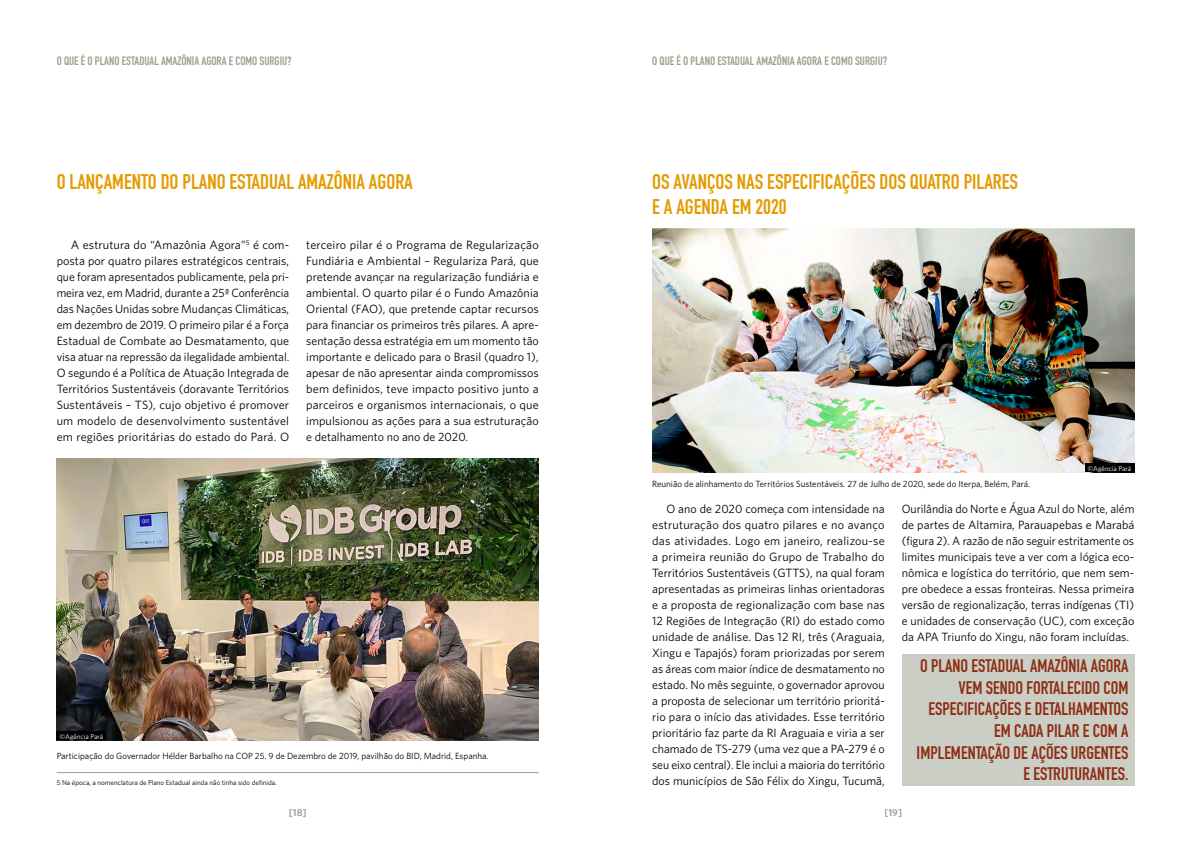
<style>
.page{position:relative;width:1191px;height:842px;background:#fff}
.page>*{position:absolute;margin:0;border:0;box-sizing:border-box;transform-origin:0 0}
.t1{font:700 21px/25.2px "DIN Condensed";color:#e49b00}
.t2{font:700 18px/21.6px "DIN Condensed";color:#8e2d15;text-align:right}
.t3{font:12px/16px "Whitney";color:#000;text-align:justify}
.t4{font:700 12px "DIN Condensed";color:#96a28d}
.t5{font:600 10px "Whitney";color:#96a28d}
.t6{font:9px "Whitney";color:#000}
.t7{font:7px "Whitney";color:#000}
.t8{font:7px "Whitney";color:#fff}
</style>
<div class="page">
<div style="left:901px;top:654px;width:233px;height:131px;background:#cbcec4"></div>
<hr style="left:57px;top:772px;width:482px;height:1px;background:#96a28d">
<img style="left:652px;top:229px;width:482px;height:243px">
<div style="left:1084px;top:463px;width:50px;height:9px;background:#000"></div>
<img style="left:57px;top:459px;width:482px;height:281px">
<div style="left:57px;top:732px;width:49px;height:8px;background:#000"></div>
<p class="t4" style="left:57px;top:53px;width:236px">O QUE É O PLANO ESTADUAL AMAZÔNIA AGORA E COMO SURGIU?</p>
<p class="t4" style="left:652px;top:53px;width:236px">O QUE É O PLANO ESTADUAL AMAZÔNIA AGORA E COMO SURGIU?</p>
<h1 class="t1" style="left:57px;top:169px;width:357px">O LANÇAMENTO DO PLANO ESTADUAL AMAZÔNIA AGORA</h1>
<p class="t3" style="left:57px;top:236px;width:234px;text-indent:14px">A estrutura do “Amazônia Agora”<sup>5</sup> é com&shy;posta por quatro pilares estratégicos centrais, que foram apresentados publicamente, pela pri&shy;meira vez, em Madrid, durante a 25ª Conferência das Nações Unidas sobre Mudanças Climáticas, em dezembro de 2019. O primeiro pilar é a Força Estadual de Combate ao Desmatamento, que visa atuar na repressão da ilegalidade ambiental.<br>O segundo é a Política de Atuação Integrada de Territórios Sustentáveis (doravante Territórios Sustentáveis – TS), cujo objetivo é promover um modelo de desenvolvimento sustentável em regiões prioritárias do estado do Pará. O</p>
<p class="t3" style="left:306px;top:236px;width:234px">terceiro pilar é o Programa de Regularização Fundiária e Ambiental – Regulariza Pará, que pretende avançar na regularização fundiária e ambiental. O quarto pilar é o Fundo Amazônia Oriental (FAO), que pretende captar recursos para financiar os primeiros três pilares. A apre&shy;sentação dessa estratégia em um momento tão importante e delicado para o Brasil (quadro 1), apesar de não apresentar ainda compromissos bem definidos, teve impacto positivo junto a parceiros e organismos internacionais, o que impulsionou as ações para a sua estruturação e detalhamento no ano de 2020.</p>
<p class="t8" style="left:60px;top:732px;width:45px">©Agência Pará</p>
<p class="t6" style="left:57px;top:750px;width:433px">Participação do Governador Hélder Barbalho na COP 25. 9 de Dezembro de 2019, pavilhão do BID, Madrid, Espanha.</p>
<p class="t7" style="left:57px;top:778px;width:221px">5 Na época, a nomenclatura de Plano Estadual ainda não tinha sido definida.</p>
<h1 class="t1" style="left:652px;top:169px;width:367px">OS AVANÇOS NAS ESPECIFICAÇÕES DOS QUATRO PILARES<br>E A AGENDA EM 2020</h1>
<p class="t6" style="left:652px;top:478px;width:379px">Reunião de alinhamento do Territórios Sustentáveis. 27 de Julho de 2020, sede do Iterpa, Belém, Pará.</p>
<p class="t8" style="left:1087px;top:463px;width:45px">©Agência Pará</p>
<p class="t3" style="left:652px;top:501px;width:234px;text-indent:14px">O ano de 2020 começa com intensidade na estruturação dos quatro pilares e no avanço das atividades. Logo em janeiro, realizou-se a primeira reunião do Grupo de Trabalho do Territórios Sustentáveis (GTTS), na qual foram apresentadas as primeiras linhas orientadoras e a proposta de regionalização com base nas 12 Regiões de Integração (RI) do estado como unidade de análise. Das 12 RI, três (Araguaia, Xingu e Tapajós) foram priorizadas por serem as áreas com maior índice de desmatamento no estado. No mês seguinte, o governador aprovou a proposta de selecionar um território prioritá&shy;rio para o início das atividades. Esse território prioritário faz parte da RI Araguaia e viria a ser chamado de TS-279 (uma vez que a PA-279 é o seu eixo central). Ele inclui a maioria do território dos municípios de São Félix do Xingu, Tucumã,</p>
<p class="t3" style="left:901px;top:501px;width:234px">Ourilândia do Norte e Água Azul do Norte, além de partes de Altamira, Parauapebas e Marabá (figura 2). A razão de não seguir estritamente os limites municipais teve a ver com a lógica eco&shy;nômica e logística do território, que nem sem&shy;pre obedece a essas fronteiras. Nessa primeira versão de regionalização, terras indígenas (TI) e unidades de conservação (UC), com exceção da APA Triunfo do Xingu, não foram incluídas.</p>
<h2 class="t2" style="left:916px;top:655px;width:213px">O PLANO ESTADUAL AMAZÔNIA AGORA<br>VEM SENDO FORTALECIDO COM<br>ESPECIFICAÇÕES E DETALHAMENTOS<br>EM CADA PILAR E COM A<br>IMPLEMENTAÇÃO DE AÇÕES URGENTES<br>E ESTRUTURANTES.</h2>
<p class="t5" style="left:289px;top:806px;width:19px">[18]</p>
<p class="t5" style="left:884px;top:806px;width:19px">[19]</p>
</div>
